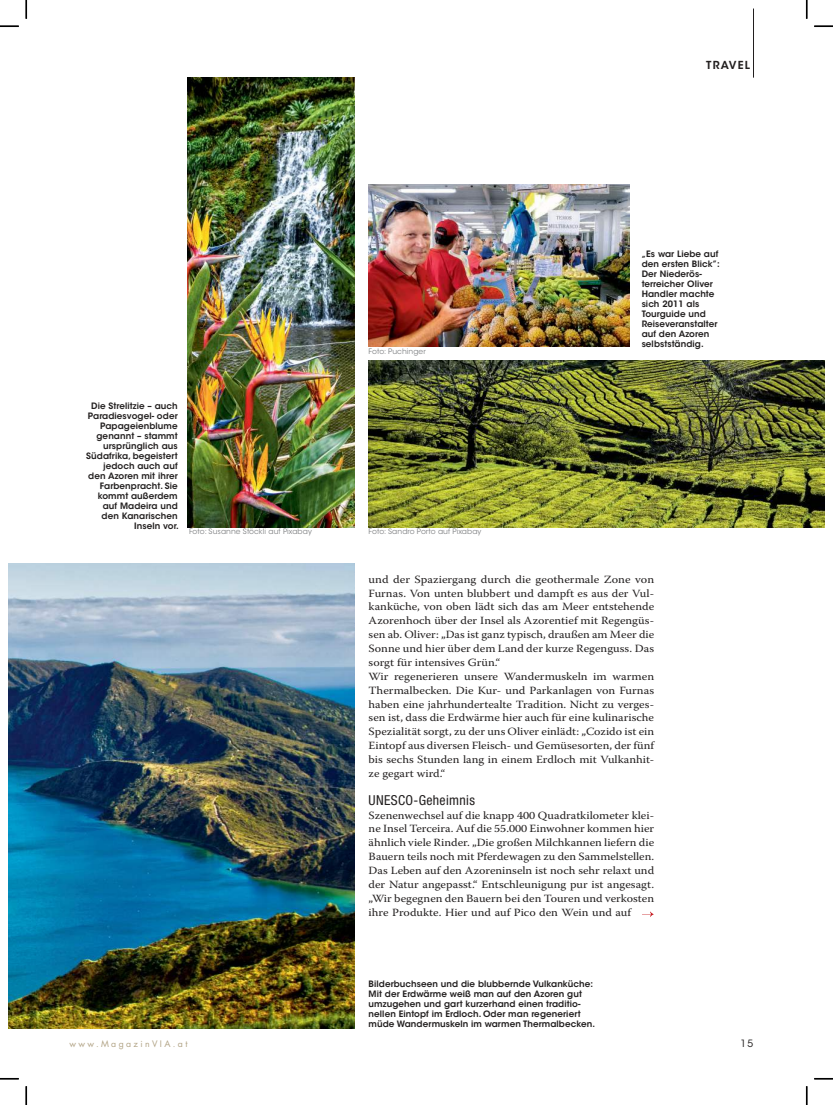
<style>
.page{position:relative;width:833px;height:1105px;background:#fff}
.page>*{position:absolute;margin:0;border:0;box-sizing:border-box;transform-origin:0 0}
.t1{font:condensed 13.75px "Helvetica Neue LT Std";letter-spacing:.025em;color:#221f1f}
.t2{font:11px/13.9px "Warnock Pro";color:#221f1f;scale:1.11 1}
.t3{font:11px/13.9px "Warnock Pro";color:#221f1f;text-align:justify;scale:1.1 1}
.t4{font:600 11px "ITC Avant Garde Std";letter-spacing:.1em;color:#221f1f}
.t5{font:10px "ITC Avant Garde Std";color:#221f1f}
.t6{font:600 8.75px/10px "ITC Avant Garde Std";letter-spacing:.01em;color:#221f1f}
.t7{font:8.75px "Futura Std";letter-spacing:.27em;color:#b2a486}
.t8{font:7.5px "ITC Avant Garde Std";letter-spacing:.01em;color:#808284}
</style>
<div class="page">
<hr style="left:752px;top:9px;width:1px;height:69px;background:#221f1f">
<img style="left:9px;top:563px;width:345px;height:465px">
<img style="left:187px;top:78px;width:167px;height:449px">
<img style="left:368px;top:184px;width:261px;height:163px">
<img style="left:368px;top:361px;width:455px;height:166px">
<svg style="left:642px;top:911px;width:11px;height:6px"></svg>
<svg style="left:0;top:25px;width:19px;height:2px"></svg>
<svg style="left:814px;top:25px;width:18px;height:2px"></svg>
<svg style="left:0;top:1078px;width:19px;height:1px"></svg>
<svg style="left:814px;top:1078px;width:18px;height:1px"></svg>
<svg style="left:25px;top:0;width:2px;height:19px"></svg>
<svg style="left:25px;top:1086px;width:2px;height:19px"></svg>
<svg style="left:805px;top:0;width:2px;height:19px"></svg>
<svg style="left:805px;top:1086px;width:2px;height:19px"></svg>
<p class="t4" style="left:705px;top:60px;width:45px">TRAVEL</p>
<p class="t8" style="left:368px;top:348px;width:59px">Foto: Puchinger</p>
<p class="t6" style="left:641px;top:249px;width:80px">„Es war Liebe auf den ersten Blick”:<br>Der Niederös&shy;terreicher Oliver<br>Handler machte sich 2011 als<br>Tourguide und<br>Reiseveranstalter auf den Azoren selbstständig.</p>
<p class="t6" style="left:86px;top:401px;width:94px;text-align:right">Die Strelitzie – auch<br>Paradiesvogel- oder<br>Papageienblume genannt – stammt ursprünglich aus<br>Südafrika, begeistert jedoch auch auf den Azoren mit ihrer<br>Farbenpracht. Sie kommt außerdem auf Madeira und den Kanarischen<br>Inseln vor.</p>
<p class="t8" style="left:189px;top:529px;width:124px">Foto: Susanne Stöckli auf Pixabay</p>
<p class="t8" style="left:368px;top:529px;width:114px">Foto: Sandro Porto auf Pixabay</p>
<p class="t2" style="left:368px;top:573px;width:259px">und der Spaziergang durch die geothermale Zone von Furnas. Von unten blubbert und dampft es aus der Vul&shy;kanküche, von oben lädt sich das am Meer entstehende Azorenhoch über der Insel als Azoren tief mit Regengüs&shy;sen ab. Oliver: „Das ist ganz typisch, draußen am Meer die Sonne und hier über dem Land der kurze Regenguss. Das sorgt für intensives Grün.“<br>Wir regenerieren unsere Wandermuskeln im warmen Thermalbecken. Die Kur- und Parkanlagen von Furnas haben eine jahrhundertealte Tradition. Nicht zu verges&shy;sen ist, dass die Erdwärme hier auch für eine kulinarische Spezialität sorgt, zu der uns Oliver einlädt: „Cozido ist ein Eintopf aus diversen Fleisch- und Gemüsesorten, der fünf bis sechs Stunden lang in einem Erdloch mit Vulkanhit&shy;ze gegart wird.“</p>
<p class="t1" style="left:368px;top:792px;width:108px">UNESCO-Geheimnis</p>
<p class="t3" style="left:368px;top:809px;width:261px">Szenenwechsel auf die knapp 400 Quadratkilometer klei&shy;ne Insel Terceira. Auf die 55.000 Einwohner kommen hier ähnlich viele Rinder. „Die großen Milchkannen liefern die Bauern teils noch mit Pferdewagen zu den Sammelstellen.<br>Das Leben auf den Azoreninseln ist noch sehr relaxt und der Natur angepasst.“ Entschleunigung pur ist angesagt. „Wir begegnen den Bauern bei den Touren und verkosten ihre Produkte. Hier und auf Pico den Wein und auf</p>
<p class="t6" style="left:368px;top:979px;width:228px">Bilderbuchseen und die blubbernde Vulkanküche:<br>Mit der Erdwärme weiß man auf den Azoren gut umzugehen und gart kurzerhand einen traditio&shy;nellen Eintopf im Erdloch. Oder man regeneriert müde Wandermuskeln im warmen Thermalbecken.</p>
<p class="t7" style="left:69px;top:1040px;width:119px">www.MagazinVIA.at</p>
<p class="t5" style="left:740px;top:1039px;width:14px">15</p>
</div>
